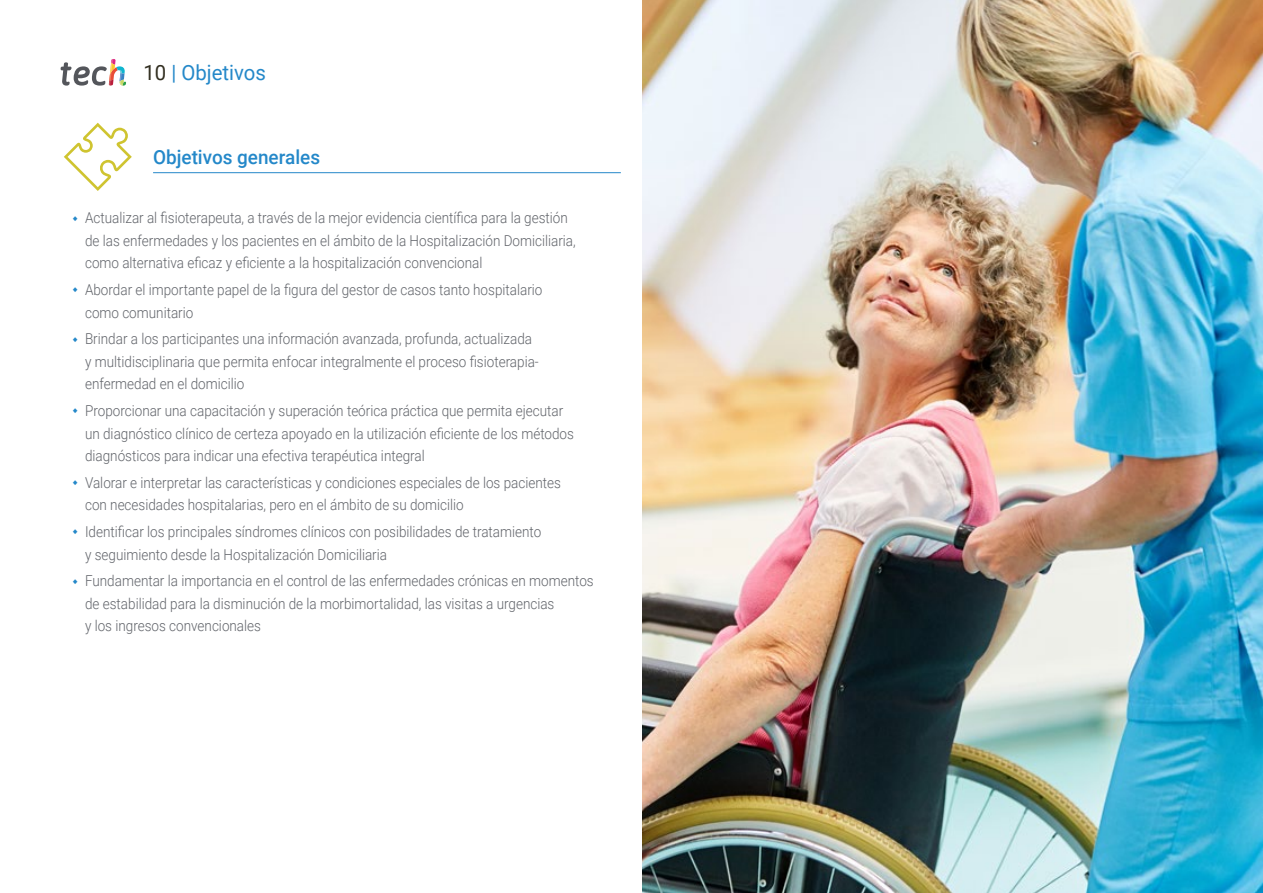
<style>
.page{position:relative;width:1263px;height:893px;background:#fff}
.page>*{position:absolute;margin:0;border:0;box-sizing:border-box;transform-origin:0 0}
.t1{font:21px "Roboto";color:#2488c9}
.t2{font:500 19.5px "Roboto";color:#2488c9}
.t3{font:300 15px/22.5px "Roboto";color:#61646a;scale:.9 1}
.s1{color:#312e20}
</style>
<div class="page">
<hr style="left:153px;top:172px;width:468px;height:1px;background:#2488c9">
<svg style="left:64px;top:123px;width:68px;height:68px"></svg>
<img style="left:642px;top:0;width:621px;height:893px">
<svg style="left:61px;top:59px;width:65px;height:27px"></svg>
<h1 class="t1" style="left:144px;top:57px;width:124px"><span class="s1">10</span> | Objetivos</h1>
<h2 class="t2" style="left:153px;top:144px;width:169px">Objetivos generales</h2>
<p class="t3" style="left:85px;top:206px;width:547px">Actualizar al fisioterapeuta, a través de la mejor evidencia científica para la gestión de las enfermedades y los pacientes en el ámbito de la Hospitalización Domiciliaria, como alternativa eficaz y eficiente a la hospitalización convencional</p>
<p class="t3" style="left:85px;top:278px;width:510px">Abordar el importante papel de la figura del gestor de casos tanto hospitalario como comunitario</p>
<p class="t3" style="left:85px;top:327px;width:506px">Brindar a los participantes una información avanzada, profunda, actualizada y multidisciplinaria que permita enfocar integralmente el proceso fisioterapia&shy;enfermedad en el domicilio</p>
<p class="t3" style="left:85px;top:399px;width:545px">Proporcionar una capacitación y superación teórica práctica que permita ejecutar un diagnóstico clínico de certeza apoyado en la utilización eficiente de los métodos diagnósticos para indicar una efectiva terapéutica integral</p>
<p class="t3" style="left:85px;top:471px;width:530px">Valorar e interpretar las características y condiciones especiales de los pacientes con necesidades hospitalarias, pero en el ámbito de su domicilio</p>
<p class="t3" style="left:85px;top:520px;width:508px">Identificar los principales síndromes clínicos con posibilidades de tratamiento y seguimiento desde la Hospitalización Domiciliaria</p>
<p class="t3" style="left:85px;top:569px;width:567px">Fundamentar la importancia en el control de las enfermedades crónicas en momentos de estabilidad para la disminución de la morbimortalidad, las visitas a urgencias<br>y los ingresos convencionales</p>
</div>
